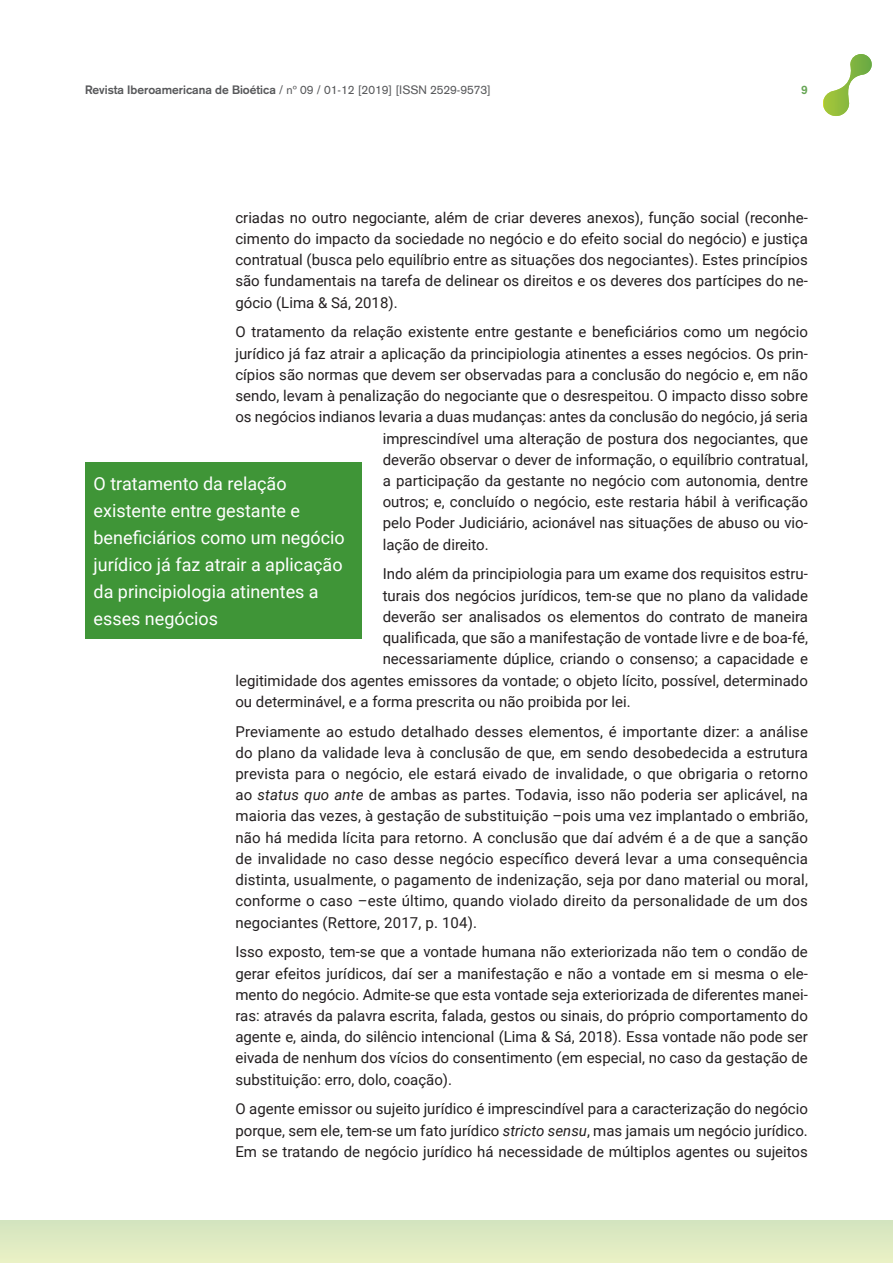
<style>
.page{position:relative;width:893px;height:1263px;background:#fff}
.page>*{position:absolute;margin:0;border:0;box-sizing:border-box;transform-origin:0 0}
.t1{font:18px/27px "Roboto";color:#fff}
.t2{font:15px/21.3px "Roboto";color:#231f20;text-align:justify}
.t3{font:12px "Akzidenz Grotesk";color:#57585a}
.t4{font:700 12px "Akzidenz Grotesk";color:#66a554}
.s1{font-weight:700}
.s2{font-style:italic}
</style>
<div class="page">
<div style="left:0;top:1220px;width:893px;height:43px;background:#deeac2"></div>
<svg style="left:823px;top:54px;width:49px;height:62px"></svg>
<div style="left:85px;top:462px;width:276px;height:177px;background:#3f9537"></div>
<p class="t3" style="left:85px;top:83px;width:407px"><span class="s1">Revista Iberoamericana de Bioética</span> / nº 09 / 01-12 [2019] [ISSN 2529-9573]</p>
<p class="t4" style="left:801px;top:83px;width:8px">9</p>
<p class="t2" style="left:235px;top:206px;width:574px">criadas no outro negociante, além de criar deveres anexos), função social (reconhe&shy;cimento do impacto da sociedade no negócio e do efeito social do negócio) e justiça contratual (busca pelo equilíbrio entre as situações dos negociantes). Estes princípios são fundamentais na tarefa de delinear os direitos e os deveres dos partícipes do ne&shy;gócio (Lima &amp; Sá, 2018).</p>
<p class="t2" style="left:235px;top:321px;width:574px">O tratamento da relação existente entre gestante e beneficiários como um negócio</p>
<p class="t2" style="left:235px;top:342px;width:574px">jurídico já faz atrair a aplicação da principiologia atinentes a esses negócios. Os prin-</p>
<p class="t2" style="left:235px;top:363px;width:574px">cípios são normas que devem ser observadas para a conclusão do negócio e, em não</p>
<p class="t2" style="left:235px;top:384px;width:574px">sendo, levam à penalização do negociante que o desrespeitou. O impacto disso sobre</p>
<p class="t2" style="left:235px;top:406px;width:574px">os negócios indianos levaria a duas mudanças: antes da conclusão do negócio, já seria</p>
<p class="t2" style="left:383px;top:427px;width:427px">imprescindível uma alteração de postura dos negociantes, que</p>
<p class="t2" style="left:383px;top:448px;width:427px">deverão observar o dever de informação, o equilíbrio contratual,</p>
<p class="t2" style="left:383px;top:469px;width:427px">a participação da gestante no negócio com autonomia, dentre</p>
<p class="t2" style="left:383px;top:491px;width:427px">outros; e, concluído o negócio, este restaria hábil à verificação</p>
<p class="t2" style="left:383px;top:512px;width:427px">pelo Poder Judiciário, acionável nas situações de abuso ou vio-</p>
<p class="t2" style="left:383px;top:533px;width:108px">lação de direito.</p>
<p class="t2" style="left:383px;top:563px;width:427px">Indo além da principiologia para um exame dos requisitos estru-</p>
<p class="t2" style="left:383px;top:584px;width:427px">turais dos negócios jurídicos, tem-se que no plano da validade</p>
<p class="t2" style="left:383px;top:605px;width:427px">deverão ser analisados os elementos do contrato de maneira</p>
<p class="t2" style="left:383px;top:626px;width:427px">qualificada, que são a manifestação de vontade livre e de boa-fé,</p>
<p class="t2" style="left:383px;top:648px;width:427px">necessariamente dúplice, criando o consenso; a capacidade e</p>
<p class="t2" style="left:235px;top:669px;width:574px">legitimidade dos agentes emissores da vontade; o objeto lícito, possível, determinado</p>
<p class="t2" style="left:235px;top:690px;width:397px">ou determinável, e a forma prescrita ou não proibida por lei.</p>
<p class="t2" style="left:235px;top:720px;width:574px">Previamente ao estudo detalhado desses elementos, é importante dizer: a análise do plano da validade leva à conclusão de que, em sendo desobedecida a estrutura prevista para o negócio, ele estará eivado de invalidade, o que obrigaria o retorno ao <span class="s2">status quo ante</span> de ambas as partes. Todavia, isso não poderia ser aplicável, na maioria das vezes, à gestação de substituição –pois uma vez implantado o embrião, não há medida lícita para retorno. A conclusão que daí advém é a de que a sanção de invalidade no caso desse negócio específico deverá levar a uma consequência distinta, usualmente, o pagamento de indenização, seja por dano material ou moral, conforme o caso –este último, quando violado direito da personalidade de um dos negociantes (Rettore, 2017, p. 104).</p>
<p class="t2" style="left:235px;top:941px;width:574px">Isso exposto, tem-se que a vontade humana não exteriorizada não tem o condão de gerar efeitos jurídicos, daí ser a manifestação e não a vontade em si mesma o ele&shy;mento do negócio. Admite-se que esta vontade seja exteriorizada de diferentes manei&shy;ras: através da palavra escrita, falada, gestos ou sinais, do próprio comportamento do agente e, ainda, do silêncio intencional (Lima &amp; Sá, 2018). Essa vontade não pode ser eivada de nenhum dos vícios do consentimento (em especial, no caso da gestação de substituição: erro, dolo, coação).</p>
<p class="t2" style="left:235px;top:1098px;width:574px">O agente emissor ou sujeito jurídico é imprescindível para a caracterização do negócio porque, sem ele, tem-se um fato jurídico <span class="s2">stricto sensu</span>, mas jamais um negócio jurídico.<br>Em se tratando de negócio jurídico há necessidade de múltiplos agentes ou sujeitos</p>
<p class="t1" style="left:94px;top:469px;width:253px">O tratamento da relação existente entre gestante e beneficiários como um negócio jurídico já faz atrair a aplicação da principiologia atinentes a esses negócios</p>
</div>
